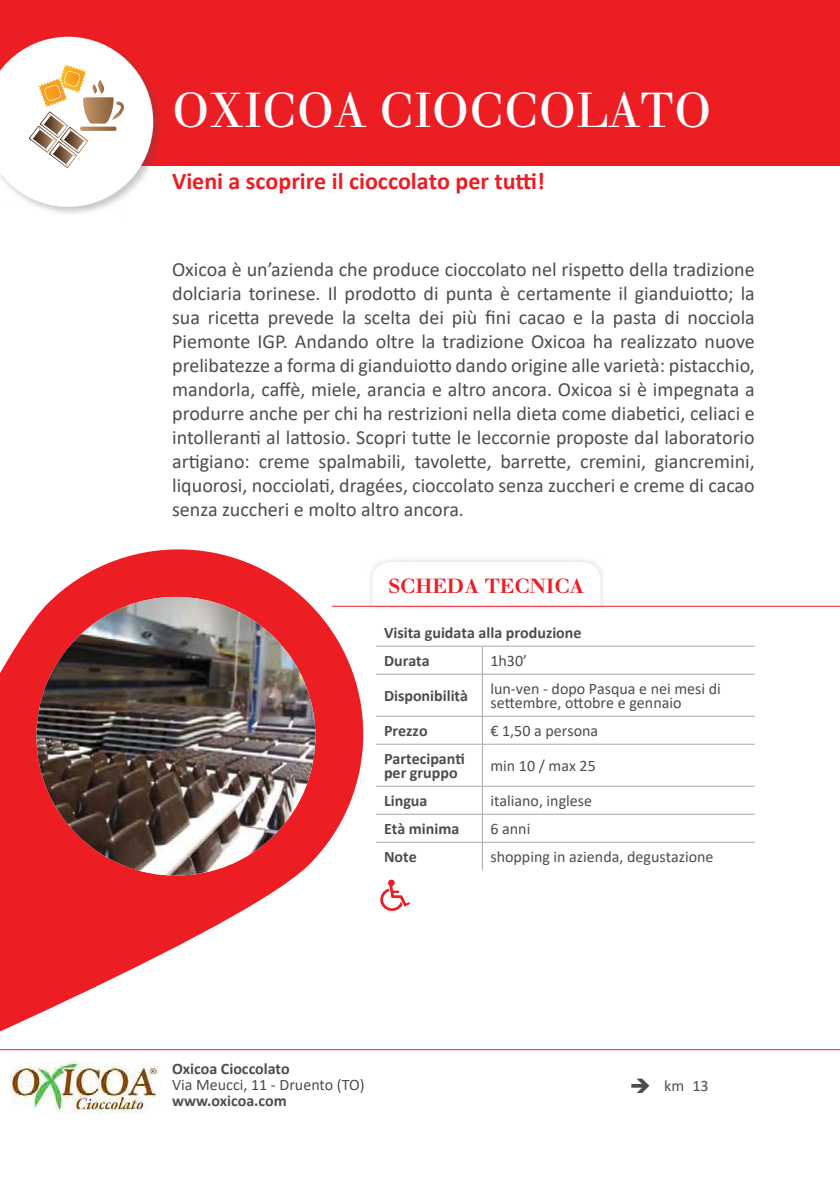
<style>
.page{position:relative;width:840px;height:1191px;background:#fff}
.page>*{position:absolute;margin:0;border:0;box-sizing:border-box;transform-origin:0 0}
.t1{font:48px "Walbaum Std";color:#fff}
.t2{font:700 24px "Calibri";color:#ed1d24}
.t3{font:20px/24px "Calibri";color:#4d4d4f;text-align:justify}
.t4{font:700 20px "Walbaum Std";color:#ed1d24}
.t5{font:16px/14px "Calibri";color:#4d4d4f}
.t6{font:700 16px/28px "Calibri";color:#4d4d4f}
</style>
<div class="page">
<div style="left:367px;top:557px;width:239px;height:55px;background:#f8f8f8"></div>
<svg style="left:381px;top:562px;width:219px;height:44px"></svg>
<div style="left:0;top:0;width:839px;height:165px;background:#ed1d24"></div>
<div style="left:0;top:36px;width:163px;height:181px;background:#4d4d4f;opacity:.3"></div>
<hr style="left:332px;top:606px;width:507px;height:1px;background:#ed1d24">
<hr style="left:0;top:1049px;width:839px;height:1px;background:#ed1d24">
<svg style="left:0;top:549px;width:381px;height:565px"></svg>
<svg style="left:23px;top:583px;width:306px;height:306px;fill:#ed1d24"></svg>
<img style="left:23px;top:597px;width:306px;height:289px">
<svg style="left:379px;top:879px;width:31px;height:32px"></svg>
<hr style="left:376px;top:646px;width:106px;height:1px;background:#a7a9ac">
<hr style="left:482px;top:646px;width:272px;height:1px;background:#a7a9ac">
<svg style="left:482px;top:646px;width:1px;height:28px"></svg>
<hr style="left:376px;top:674px;width:106px;height:1px;background:#a7a9ac">
<hr style="left:482px;top:674px;width:272px;height:1px;background:#a7a9ac">
<hr style="left:482px;top:674px;width:1px;height:42px;background:#a7a9ac">
<hr style="left:376px;top:716px;width:106px;height:1px;background:#a7a9ac">
<hr style="left:482px;top:716px;width:272px;height:1px;background:#a7a9ac">
<svg style="left:482px;top:716px;width:1px;height:28px"></svg>
<hr style="left:376px;top:744px;width:106px;height:1px;background:#a7a9ac">
<hr style="left:482px;top:744px;width:272px;height:1px;background:#a7a9ac">
<hr style="left:482px;top:744px;width:1px;height:42px;background:#a7a9ac">
<hr style="left:376px;top:786px;width:106px;height:1px;background:#a7a9ac">
<hr style="left:482px;top:786px;width:272px;height:1px;background:#a7a9ac">
<hr style="left:376px;top:814px;width:106px;height:1px;background:#a7a9ac">
<hr style="left:482px;top:814px;width:272px;height:1px;background:#a7a9ac">
<hr style="left:376px;top:842px;width:106px;height:1px;background:#a7a9ac">
<hr style="left:482px;top:842px;width:272px;height:1px;background:#a7a9ac">
<svg style="left:482px;top:786px;width:1px;height:84px"></svg>
<svg style="left:0;top:37px;width:153px;height:170px"></svg>
<img style="left:10px;top:1060px;width:150px;height:53px">
<h1 class="t1" style="left:172px;top:81px;width:540px">OXICOA CIOCCOLATO</h1>
<p class="t2" style="left:172px;top:164px;width:374px">Vieni a scoprire il cioccolato per tutti!</p>
<p class="t3" style="left:172px;top:257px;width:584px">Oxicoa è un’azienda che produce cioccolato nel rispetto della tradizione dolciaria torinese. Il prodotto di punta è certamente il gianduiotto; la sua ricetta prevede la scelta dei più fini cacao e la pasta di nocciola Piemonte IGP. Andando oltre la tradizione Oxicoa ha realizzato nuove prelibatezze a forma di gianduiotto dando origine alle varietà: pistacchio, mandorla, caffè, miele, arancia e altro ancora. Oxicoa si è impegnata a produrre anche per chi ha restrizioni nella dieta come diabetici, celiaci e intolleranti al lattosio. Scopri tutte le leccornie proposte dal laboratorio artigiano: creme spalmabili, tavolette, barrette, cremini, giancremini, liquorosi, nocciolati, dragées, cioccolato senza zuccheri e creme di cacao senza zuccheri e molto altro ancora.</p>
<p class="t4" style="left:388px;top:574px;width:197px">SCHEDA TECNICA</p>
<p class="t6" style="left:384px;top:618px;width:199px">Visita guidata alla produzione<br>Durata</p>
<p class="t5" style="left:490px;top:653px;width:38px">1h30’</p>
<p class="t6" style="left:384px;top:681px;width:85px">Disponibilità</p>
<p class="t5" style="left:490px;top:681px;width:232px">lun-ven - dopo Pasqua e nei mesi di settembre, ottobre e gennaio</p>
<p class="t6" style="left:384px;top:716px;width:45px">Prezzo</p>
<p class="t5" style="left:490px;top:723px;width:109px">€ 1,50 a persona</p>
<p class="t6" style="left:384px;top:751px;width:82px;line-height:14px">Partecipanti per gruppo</p>
<p class="t5" style="left:490px;top:758px;width:107px">min 10 / max 25</p>
<p class="t6" style="left:384px;top:786px;width:45px">Lingua</p>
<p class="t5" style="left:490px;top:793px;width:103px">italiano, inglese</p>
<p class="t6" style="left:384px;top:814px;width:77px">Età minima</p>
<p class="t5" style="left:490px;top:821px;width:41px">6 anni</p>
<p class="t6" style="left:384px;top:842px;width:34px">Note</p>
<p class="t5" style="left:490px;top:849px;width:224px">shopping in azienda, degustazione</p>
<p class="t6" style="left:172px;top:1054px;width:119px">Oxicoa Cioccolato</p>
<p class="t5" style="left:172px;top:1077px;width:194px">Via Meucci, 11 - Druento (TO)</p>
<p class="t6" style="left:172px;top:1086px;width:116px">www.oxicoa.com</p>
<p class="t5" style="left:629px;top:1078px;width:80px">➔ km 13</p>
</div>
